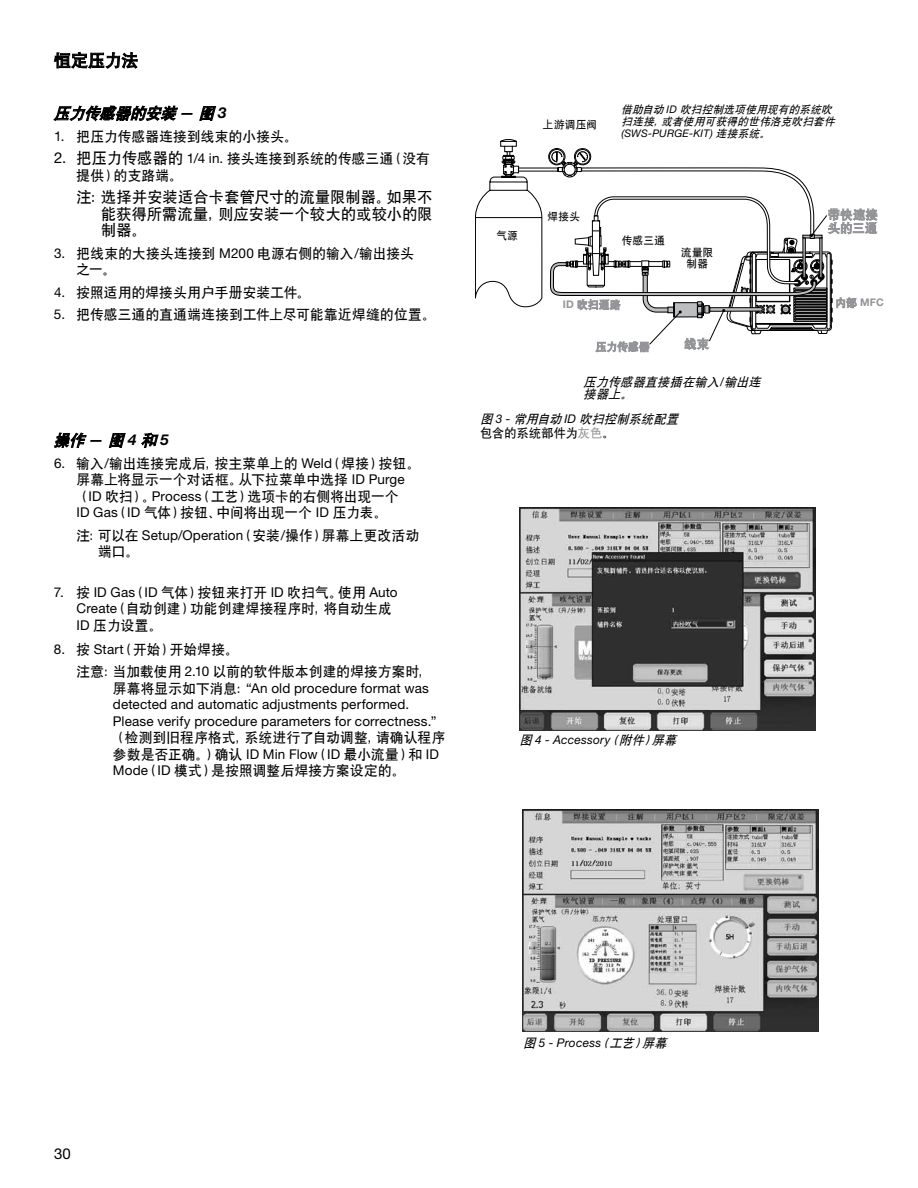
<style>
.page{position:relative;width:918px;height:1188px;background:#fff}
.page>*{position:absolute;margin:0;border:0;box-sizing:border-box;transform-origin:0 0}
.t1{font:16.5px "SIL Hei Med Jian";letter-spacing:.015em;color:#000}
.t2{font:15px/16.5px "SIL Hei Med Jian";letter-spacing:.025em;color:#000;text-align:justify}
.t3{font:italic 15px "SIL Hei Med Jian";color:#000}
.t4{font:15px "Helvetica Neue LT Std";color:#000}
.t5{font:13.5px/16.5px "SIL Hei Med Jian";letter-spacing:.025em;color:#000}
.t6{font:13.5px/16.5px "Helvetica Neue LT Std";letter-spacing:.01em;color:#000}
.t7{font:italic 12px/12px "SIL Hei Med Jian";color:#000}
.t8{font:italic 12px "Helvetica Neue LT Std";letter-spacing:.02em;color:#000}
.t9{font:italic 10.5px/12px "SIL Hei Med Jian";color:#000}
.t10{font:italic 10.5px "Helvetica Neue LT Std";letter-spacing:.015em;color:#000}
.t11{font:10.5px/10.5px "SIL Hei Med Jian";letter-spacing:.035em;color:#000;text-align:center}
.t12{font:700 10.5px "Helvetica Neue LT Std";color:#939598}
.s1{font-family:"Helvetica Neue LT Std";font-weight:700}
.s2{font-family:"Helvetica Neue LT Std"}
.s3{font-family:"Helvetica Neue LT Std";font-size:15px}
.s4{font-size:15px}
.s5{font-family:"SIL Hei Med Jian"}
.s6{font-family:"SIL Hei Med Jian";font-weight:400}
.s7{font-style:normal}
.s8{font-style:normal;color:#939598}
</style>
<div class="page">
<svg style="left:54px;top:52px;width:84px;height:17px"></svg>
<svg style="left:53px;top:105px;width:125px;height:17px"></svg>
<svg style="left:200px;top:106px;width:16px;height:15px"></svg>
<svg style="left:54px;top:433px;width:33px;height:15px"></svg>
<svg style="left:109px;top:433px;width:16px;height:15px"></svg>
<svg style="left:141px;top:433px;width:18px;height:15px"></svg>
<img style="left:522px;top:809px;width:296px;height:222px">
<img style="left:519px;top:508px;width:297px;height:222px">
<svg style="left:475px;top:139px;width:67px;height:169px"></svg>
<div style="left:548px;top:148px;width:17px;height:17px;border:1px solid #000;border-radius:50%"></div>
<svg style="left:549px;top:148px;width:328px;height:205px"></svg>
<p class="t1" style="left:54px;top:49px;width:85px">恒定压力法</p>
<p class="t3" style="left:54px;top:103px;width:174px">压力传感器的安装 <span class="s1">—</span> 图 <span class="s1">3</span></p>
<p class="t5" style="left:54px;top:127px;width:245px"><span class="s2">1.</span> 把压力传感器连接到线束的小接头。</p>
<p class="t5" style="left:76px;top:149px;width:355px;text-indent:-22px"><span class="s3">2.</span> <span class="s4">把压力传感器的</span> <span class="s2">1/4 in.</span> 接头连接到系统的传感三通（没有提供）的支路端。</p>
<p class="t2" style="left:101px;top:188px;width:333px;text-indent:-25px">注：选择并安装适合卡套管尺寸的流量限制器。如果不能获得所需流量，则应安装一个较大的或较小的限制器。</p>
<p class="t5" style="left:77px;top:244px;width:339px;text-indent:-23px"><span class="s2">3.</span> 把线束的大接头连接到 <span class="s2">M200</span> 电源右侧的输入<span class="s2">/</span>输出接头之一。</p>
<p class="t5" style="left:54px;top:283px;width:258px"><span class="s2">4.</span> 按照适用的焊接头用户手册安装工件。</p>
<p class="t5" style="left:54px;top:305px;width:383px"><span class="s2">5.</span> 把传感三通的直通端连接到工件上尽可能靠近焊缝的位置。</p>
<p class="t3" style="left:54px;top:430px;width:116px">操作 <span class="s1">—</span> 图 <span class="s1">4</span> 和 <span class="s1">5</span></p>
<p class="t5" style="left:76px;top:454px;width:345px;text-indent:-22px"><span class="s2">6.</span> 输入<span class="s2">/</span>输出连接完成后，按主菜单上的 <span class="s2">Weld</span>（焊接）按钮。屏幕上将显示一个对话框。从下拉菜单中选择 <span class="s2">ID Purge</span>（<span class="s2">ID</span> 吹扫）。<span class="s2">Process</span>（工艺）选项卡的右侧将出现一个<br><span class="s2">ID Gas</span>（<span class="s2">ID</span> 气体）按钮、中间将出现一个 <span class="s2">ID</span> 压力表。</p>
<p class="t5" style="left:98px;top:526px;width:322px;text-indent:-22px">注：可以在 <span class="s2">Setup/Operation</span>（安装<span class="s2">/</span>操作）屏幕上更改活动端口。</p>
<p class="t5" style="left:76px;top:583px;width:323px;text-indent:-22px"><span class="s2">7.</span> 按 <span class="s2">ID Gas</span>（<span class="s2">ID</span> 气体）按钮来打开 <span class="s2">ID</span> 吹扫气。使用 <span class="s2">Auto<br>Create</span>（自动创建）功能创建焊接程序时，将自动生成<br><span class="s2">ID</span> 压力设置。</p>
<p class="t5" style="left:76px;top:637px;width:357px;line-height:22.5px;text-indent:-23px"><span class="s2">8.</span> 按 <span class="s2">Start</span>（开始）开始焊接。<br>注意：当加载使用 <span class="s2">2.10</span> 以前的软件版本创建的焊接方案时，</p>
<p class="t6" style="left:113px;top:680px;width:325px"><span class="s5">屏幕将显示如下消息：</span>“An old procedure format was detected and automatic adjustments performed.<br>Please verify procedure parameters for correctness.”</p>
<p class="t5" style="left:113px;top:728px;width:334px">（检测到旧程序格式，系统进行了自动调整，请确认程序参数是否正确。）确认 <span class="s2">ID Min Flow</span>（<span class="s2">ID</span> 最小流量）和 <span class="s2">ID<br>Mode</span>（<span class="s2">ID</span> 模式）是按照调整后焊接方案设定的。</p>
<p class="t11" style="left:543px;top:119px;width:56px">上游调压阀</p>
<p class="t9" style="left:621px;top:103px;width:218px">借助自动 <span class="s2">I D</span> 吹扫控制选项使用现有的系统吹扫连接，或者使用可获得的世伟洛克吹扫套件</p>
<p class="t10" style="left:622px;top:127px;width:153px">(SWS-PURGE-KIT) <span class="s5">连接系统。</span></p>
<p class="t11" style="left:497px;top:229px;width:23px">气源</p>
<p class="t11" style="left:548px;top:210px;width:34px">焊接头</p>
<p class="t11" style="left:622px;top:234px;width:45px">传感三通</p>
<p class="t11" style="left:681px;top:247px;width:34px">流量限制器</p>
<p class="t12" style="left:836px;top:296px;width:50px"><span class="s6">内部</span> MFC</p>
<p class="t7" style="left:584px;top:375px;width:182px">压力传感器直接插在输入<span class="s2">/</span> 输出连接器上。</p>
<p class="t7" style="left:480px;top:412px;width:203px;line-height:13.5px">图 <span class="s2">3 -</span> 常用自动 <span class="s2">I D</span> 吹扫控制系统配置<span class="s7">包含的系统部件为</span><span class="s8">灰色</span><span class="s7">。</span></p>
<p class="t8" style="left:520px;top:732px;width:162px"><span class="s5">图</span> 4 - Accessory<span class="s5">（附件）屏幕</span></p>
<p class="t4" style="left:54px;top:1145px;width:18px">30</p>
<p class="t8" style="left:524px;top:1036px;width:148px"><span class="s5">图</span> 5 - Process<span class="s5">（工艺）屏幕</span></p>
</div>
